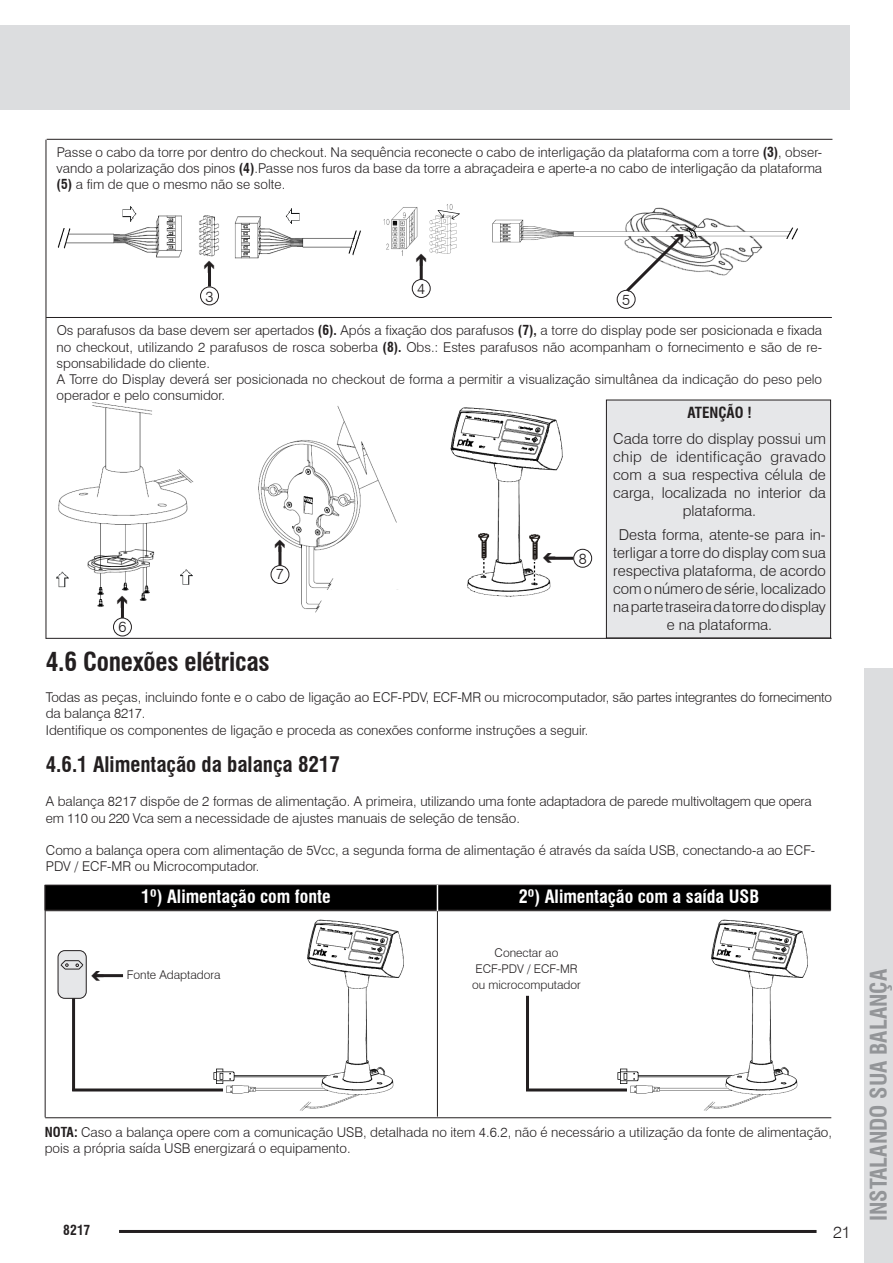
<style>
.page{position:relative;width:893px;height:1263px;background:#fff}
.page>*{position:absolute;margin:0;border:0;box-sizing:border-box;transform-origin:0 0}
.Subtítulo_-_Capítulo{font:700 condensed 25.5px "Swiss 721 BT";letter-spacing:-.01em;color:#231f20}
.t1{font:700 condensed 22.5px "Swiss 721 BT";color:#939598}
.Sub_Subtítulo_-_Capítulo{font:700 condensed 21px "Swiss 721 BT";color:#231f20}
.t2{font:700 condensed 18px "Swiss 721 BT";color:#fff}
.Num__Página_Dir{font:300 16.5px "Swiss 721 BT";color:#231f20}
.Título{font:300 15px/18px "Swiss 721 BT";color:#231f20;text-align:center}
.t3{font:700 condensed 15px "Swiss 721 BT";color:#231f20}
.t4{font:300 13.5px/16.2px "Swiss 721 BT";color:#231f20}
.t5{font:700 condensed 13.5px "Swiss 721 BT";color:#231f20}
.t6{font:300 12px "Swiss 721 BT";color:#231f20}
.s1{font-weight:700;font-stretch:condensed}
</style>
<div class="page">
<div style="left:864px;top:668px;width:29px;height:595px;background:#dcdddf"></div>
<hr style="left:119px;top:1230px;width:697px;height:3px;background:#231f20">
<div style="left:0;top:26px;width:850px;height:84px;background:#dcdddf"></div>
<img style="left:56px;top:402px;width:138px;height:205px">
<img style="left:492px;top:207px;width:306px;height:69px">
<img style="left:57px;top:206px;width:304px;height:53px">
<img style="left:450px;top:407px;width:123px;height:190px">
<div style="left:573px;top:549px;width:19px;height:19px;border:1px solid #231f20;border-radius:50%"></div>
<hr style="left:547px;top:557px;width:26px;height:3px;background:#231f20">
<hr style="left:121px;top:599px;width:3px;height:19px;background:#231f20">
<div style="left:113px;top:618px;width:19px;height:18px;border:1px solid #231f20;border-radius:50%"></div>
<div style="left:617px;top:290px;width:18px;height:19px;border:1px solid #231f20;border-radius:50%"></div>
<div style="left:200px;top:287px;width:19px;height:18px;border:1px solid #231f20;border-radius:50%"></div>
<hr style="left:208px;top:265px;width:3px;height:22px;background:#231f20">
<img style="left:383px;top:204px;width:77px;height:52px">
<div style="left:412px;top:279px;width:19px;height:19px;border:1px solid #231f20;border-radius:50%"></div>
<hr style="left:420px;top:257px;width:3px;height:22px;background:#231f20">
<hr style="left:45px;top:910px;width:786px;height:1px;background:#231f20">
<hr style="left:45px;top:1117px;width:786px;height:1px;background:#231f20">
<div style="left:45px;top:885px;width:786px;height:25px;background:#000"></div>
<div style="left:45px;top:885px;width:786px;height:25px;border:1px solid #231f20"></div>
<svg style="left:437px;top:885px;width:1px;height:26px"></svg>
<hr style="left:45px;top:885px;width:1px;height:232px;background:#231f20">
<hr style="left:437px;top:911px;width:1px;height:205px;background:#231f20">
<img style="left:207px;top:919px;width:197px;height:192px">
<hr style="left:95px;top:974px;width:28px;height:3px;background:#231f20">
<hr style="left:72px;top:996px;width:3px;height:95px;background:#231f20">
<hr style="left:72px;top:1088px;width:151px;height:3px;background:#231f20">
<div style="left:58px;top:951px;width:28px;height:47px;background:#e6e7e9;border-radius:7px"></div>
<div style="left:58px;top:950px;width:29px;height:49px;border:1px solid #231f20;border-radius:7px"></div>
<svg style="left:60px;top:960px;width:24px;height:10px"></svg>
<img style="left:611px;top:919px;width:197px;height:192px">
<hr style="left:526px;top:996px;width:3px;height:95px;background:#231f20">
<hr style="left:526px;top:1088px;width:101px;height:3px;background:#231f20">
<hr style="left:47px;top:139px;width:785px;height:1px;background:#231f20">
<hr style="left:46px;top:317px;width:786px;height:1px;background:#231f20">
<hr style="left:46px;top:638px;width:786px;height:1px;background:#231f20">
<hr style="left:46px;top:140px;width:1px;height:499px;background:#231f20">
<img style="left:258px;top:406px;width:140px;height:207px">
<hr style="left:278px;top:547px;width:3px;height:18px;background:#231f20">
<div style="left:271px;top:565px;width:18px;height:19px;border:1px solid #231f20;border-radius:50%"></div>
<div style="left:606px;top:400px;width:225px;height:238px;background:#e6e7e9"></div>
<div style="left:606px;top:400px;width:225px;height:238px;border:1px solid #231f20"></div>
<svg style="left:623px;top:231px;width:64px;height:64px"></svg>
<svg style="left:543px;top:553px;width:12px;height:10px"></svg>
<svg style="left:117px;top:595px;width:10px;height:12px"></svg>
<svg style="left:416px;top:253px;width:10px;height:12px"></svg>
<svg style="left:94px;top:974px;width:10px;height:4px"></svg>
<svg style="left:275px;top:540px;width:10px;height:12px"></svg>
<p class="t4" style="left:57px;top:143px;width:767px;text-align:justify">Passe o cabo da torre por dentro do checkout. Na sequência reconecte o cabo de interligação da plataforma com a torre <span class="s1">(3)</span>, obser&shy;vando a polarização dos pinos <span class="s1">(4)</span>.Passe nos furos da base da torre a abraçadeira e aperte-a no cabo de interligação da plataforma <span class="s1">(5)</span> a fim de que o mesmo não se solte.</p>
<p class="Título" style="left:417px;top:280px;width:9px">4</p>
<p class="Título" style="left:205px;top:287px;width:9px">3</p>
<p class="Título" style="left:622px;top:291px;width:9px">5</p>
<p class="t4" style="left:57px;top:322px;width:767px;text-align:justify">Os parafusos da base devem ser apertados <span class="s1">(6).</span> Após a fixação dos parafusos <span class="s1">(7),</span> a torre do display pode ser posicionada e fixada no checkout, utilizando 2 parafusos de rosca soberba <span class="s1">(8).</span> Obs.: Estes parafusos não acompanham o fornecimento e são de re&shy;sponsabilidade do cliente.</p>
<p class="t4" style="left:57px;top:371px;width:767px">A Torre do Display deverá ser posicionada no checkout de forma a permitir a visualização simultânea da indicação do peso pelo operador e pelo consumidor.</p>
<p class="t3" style="left:687px;top:404px;width:66px">ATENÇÃO !</p>
<p class="Título" style="left:613px;top:430px;width:214px">Cada torre do display possui um chip de identificação gravado com a sua respectiva célula de carga, localizada no interior da plataforma.</p>
<p class="Título" style="left:613px;top:526px;width:214px">Desta forma, atente-se para in&shy;terligar a torre do display com sua respectiva plataforma, de acordo com o número de série, localizado na parte traseira da torre do display e na plataforma.</p>
<p class="Título" style="left:579px;top:550px;width:9px">8</p>
<p class="Título" style="left:276px;top:565px;width:9px">7</p>
<p class="Título" style="left:118px;top:617px;width:9px">6</p>
<p class="Subtítulo_-_Capítulo" style="left:46px;top:646px;width:225px">4.6 Conexões elétricas</p>
<p class="t4" style="left:46px;top:689px;width:788px">Todas as peças, incluindo fonte e o cabo de ligação ao ECF-PDV, ECF-MR ou microcomputador, são partes integrantes do fornecimento da balança 8217.</p>
<p class="t4" style="left:46px;top:722px;width:544px">Identifique os componentes de ligação e proceda as conexões conforme instruções a seguir.</p>
<p class="Sub_Subtítulo_-_Capítulo" style="left:46px;top:751px;width:296px">4.6.1 Alimentação da balança 8217</p>
<p class="t4" style="left:46px;top:793px;width:767px">A balança 8217 dispõe de 2 formas de alimentação. A primeira, utilizando uma fonte adaptadora de parede multivoltagem que opera em 110 ou 220 Vca sem a necessidade de ajustes manuais de seleção de tensão.</p>
<p class="t4" style="left:46px;top:842px;width:771px">Como a balança opera com alimentação de 5Vcc, a segunda forma de alimentação é através da saída USB, conectando-a ao ECF-<br>PDV / ECF-MR ou Microcomputador.</p>
<p class="t2" style="left:141px;top:886px;width:191px">1º) Alimentação com fonte</p>
<p class="t2" style="left:519px;top:886px;width:242px">2º) Alimentação com a saída USB</p>
<p class="t6" style="left:127px;top:967px;width:95px">Fonte Adaptadora</p>
<p class="t6" style="left:495px;top:945px;width:65px">Conectar ao</p>
<p class="t6" style="left:475px;top:961px;width:104px">ECF-PDV / ECF-MR</p>
<p class="t6" style="left:472px;top:977px;width:110px">ou microcomputador</p>
<p class="t4" style="left:45px;top:1124px;width:789px"><span class="s1">NOTA:</span> Caso a balança opere com a comunicação USB, detalhada no item 4.6.2, não é necessário a utilização da fonte de alimentação, pois a própria saída USB energizará o equipamento.</p>
<p class="t5" style="left:63px;top:1222px;width:28px">8217</p>
<p class="Num__Página_Dir" style="left:833px;top:1222px;width:19px">21</p>
<h2 class="t1" style="left:865px;top:1221px;width:254px;rotate:-90deg">INSTALANDO SUA BALANÇA</h2>
</div>
